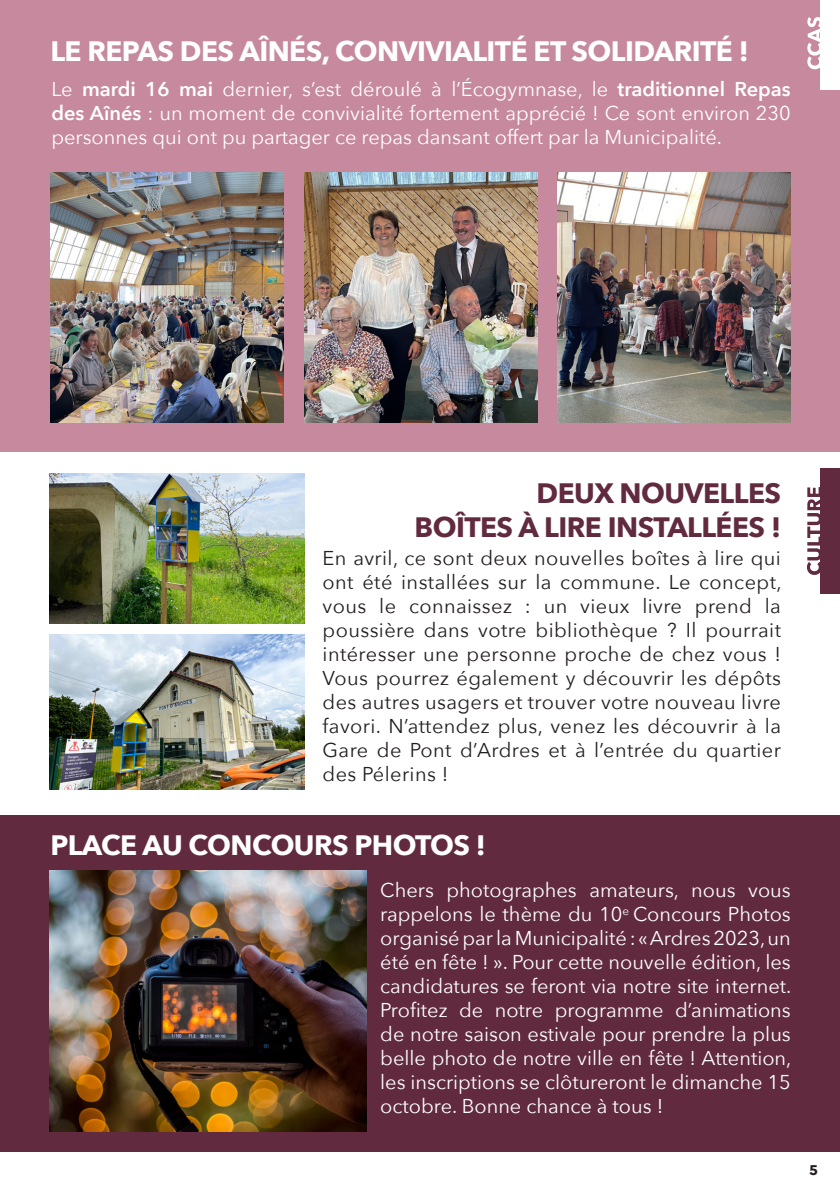
<style>
.page{position:relative;width:840px;height:1191px;background:#fff}
.page>*{position:absolute;margin:0;border:0;box-sizing:border-box;transform-origin:0 0}
.t1{font:700 28px "Avenir Next";letter-spacing:-.02em;color:#fff}
.t2{font:700 28px "Avenir Next";letter-spacing:-.02em;color:#612a3f}
.t3{font:20px/24px "Avenir Next";color:#fff;text-align:justify}
.t4{font:20px/24px "Avenir Next";letter-spacing:.02em;color:#231f20;text-align:justify}
.t5{font:700 14px "Avenir Next";color:#231f20}
.s1{font-weight:600}
</style>
<div class="page">
<div style="left:0;top:815px;width:839px;height:336px;background:#612a3f"></div>
<div style="left:0;top:0;width:839px;height:451px;background:#c6899e"></div>
<div style="left:820px;top:0;width:19px;height:89px;background:#fff"></div>
<img style="left:50px;top:172px;width:233px;height:250px">
<img style="left:304px;top:172px;width:233px;height:250px">
<img style="left:557px;top:172px;width:233px;height:250px">
<svg style="left:807px;top:17px;width:13px;height:52px"></svg>
<svg style="left:807px;top:487px;width:12px;height:88px"></svg>
<div style="left:819px;top:468px;width:20px;height:125px;background:#612a3f"></div>
<img style="left:49px;top:473px;width:255px;height:150px">
<img style="left:49px;top:634px;width:255px;height:155px">
<img style="left:49px;top:871px;width:317px;height:260px">
<p class="t1" style="left:50px;top:27px;width:699px">LE REPAS DES AÎNÉS, CONVIVIALITÉ ET SOLIDARITÉ !</p>
<p class="t3" style="left:51px;top:76px;width:740px">Le <span class="s1">mardi 16 mai</span> dernier, s’est déroulé à l’Écogymnase, le <span class="s1">traditionnel Repas des Aînés</span> : un moment de convivialité fortement apprécié ! Ce sont environ 230 personnes qui ont pu partager ce repas dansant offert par la Municipalité.</p>
<p class="t2" style="left:536px;top:469px;width:246px">DEUX NOUVELLES</p>
<p class="t2" style="left:414px;top:503px;width:367px">BOÎTES À LIRE INSTALLÉES !</p>
<p class="t4" style="left:322px;top:545px;width:460px">En avril, ce sont deux nouvelles boîtes à lire qui ont été installées sur la commune. Le concept, vous le connaissez : un vieux livre prend la poussière dans votre bibliothèque ? Il pourrait intéresser une personne proche de chez vous !<br>Vous pourrez également y découvrir les dépôts des autres usagers et trouver votre nouveau livre favori. N’attendez plus, venez les découvrir à la Gare de Pont d’Ardres et à l’entrée du quartier des Pélerins !</p>
<p class="t1" style="left:50px;top:821px;width:437px">PLACE AU CONCOURS PHOTOS !</p>
<p class="t3" style="left:380px;top:877px;width:412px">Chers photographes amateurs, nous vous rappelons le thème du 10<sup>e</sup> Concours Photos organisé par la Municipalité : « Ardres 2023, un été en fête ! ». Pour cette nouvelle édition, les candidatures se feront via notre site internet.<br>Profitez de notre programme d’animations de notre saison estivale pour prendre la plus belle photo de notre ville en fête ! Attention, les inscriptions se clôtureront le dimanche 15 octobre. Bonne chance à tous !</p>
<p class="t5" style="left:808px;top:1158px;width:11px">5</p>
</div>
